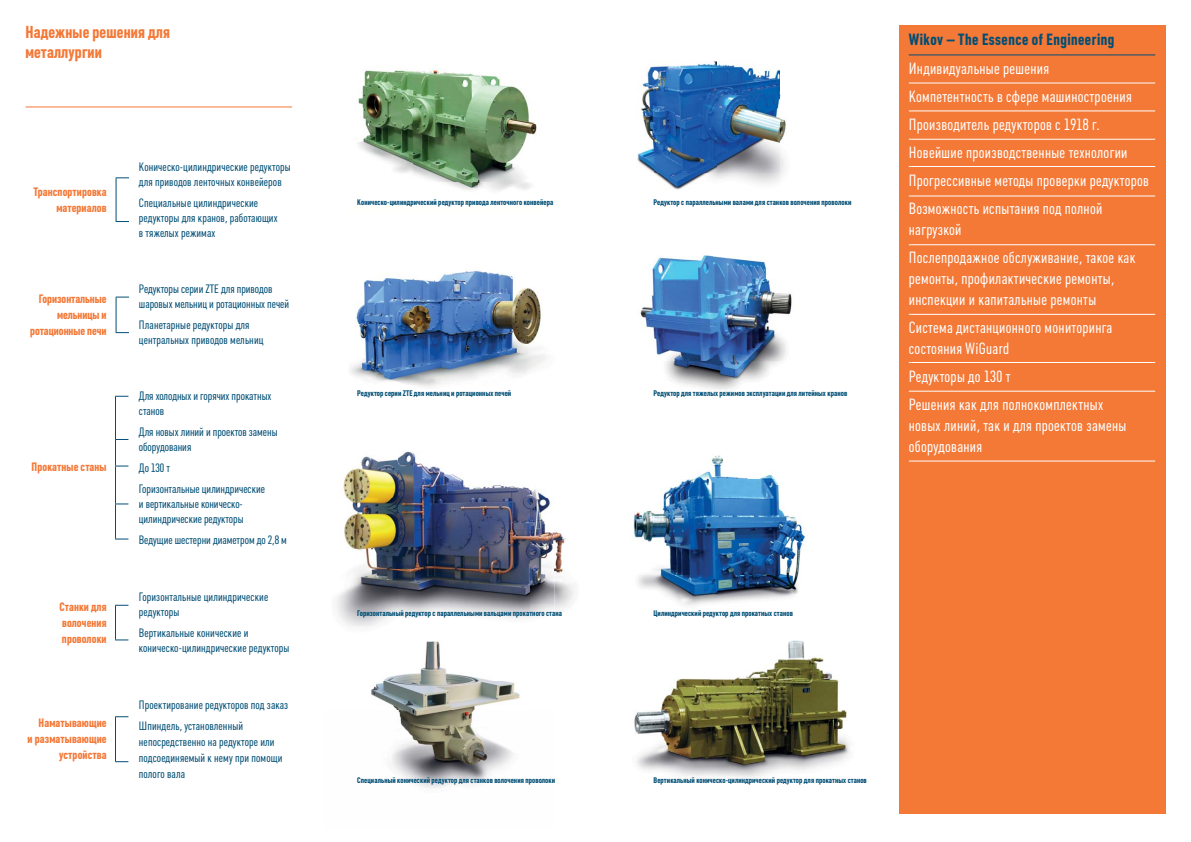
<style>
.page{position:relative;width:1191px;height:842px;background:#fff}
.page>*{position:absolute;margin:0;border:0;box-sizing:border-box;transform-origin:0 0}
.t1{font:700 17px/20px "Plumb Cond";letter-spacing:.01em;color:#f47836}
.t2{font:16px/28px "Plumb Cond";letter-spacing:.02em;color:#fff}
.t3{font:700 16px "Plumb Cond";letter-spacing:.03em;color:#004e75}
.t4{font:12px/15px "Plumb Cond";letter-spacing:.01em;color:#004e75}
.t5{font:700 12px/16px "Plumb Cond";letter-spacing:.01em;color:#f47836;text-align:right}
.t6{font:700 8px "Plumb Cond";letter-spacing:.01em;color:#004e75}
</style>
<div class="page">
<img style="left:640px;top:255px;width:152px;height:135px">
<img style="left:637px;top:61px;width:149px;height:112px">
<img style="left:654px;top:173px;width:126px;height:17px">
<img style="left:833px;top:679px;width:17px;height:84px">
<img style="left:634px;top:641px;width:199px;height:137px">
<img style="left:351px;top:270px;width:196px;height:117px">
<img style="left:358px;top:69px;width:179px;height:122px">
<img style="left:340px;top:451px;width:226px;height:118px">
<img style="left:336px;top:569px;width:194px;height:57px">
<img style="left:530px;top:569px;width:39px;height:35px">
<img style="left:554px;top:575px;width:20px;height:38px">
<img style="left:633px;top:455px;width:173px;height:186px">
<img style="left:355px;top:626px;width:165px;height:162px">
<hr style="left:26px;top:107px;width:266px;height:1px;background:#f47836">
<svg style="left:116px;top:177px;width:13px;height:1px"></svg>
<hr style="left:116px;top:178px;width:1px;height:43px;background:#004e75">
<svg style="left:116px;top:221px;width:13px;height:1px"></svg>
<svg style="left:115px;top:396px;width:13px;height:1px"></svg>
<hr style="left:115px;top:397px;width:1px;height:42px;background:#004e75">
<svg style="left:115px;top:439px;width:13px;height:28px"></svg>
<hr style="left:115px;top:466px;width:1px;height:38px;background:#004e75">
<svg style="left:116px;top:504px;width:12px;height:1px"></svg>
<hr style="left:115px;top:504px;width:1px;height:35px;background:#004e75">
<svg style="left:115px;top:539px;width:13px;height:1px"></svg>
<svg style="left:115px;top:605px;width:13px;height:1px"></svg>
<hr style="left:115px;top:606px;width:1px;height:33px;background:#004e75">
<svg style="left:115px;top:639px;width:13px;height:1px"></svg>
<svg style="left:115px;top:716px;width:13px;height:1px"></svg>
<hr style="left:115px;top:717px;width:1px;height:44px;background:#004e75">
<svg style="left:115px;top:761px;width:13px;height:1px"></svg>
<div style="left:899px;top:26px;width:266px;height:788px;background:#f47836"></div>
<hr style="left:909px;top:54px;width:246px;height:1px;background:#004e75">
<hr style="left:909px;top:83px;width:246px;height:1px;background:#fff">
<hr style="left:909px;top:111px;width:246px;height:1px;background:#fff">
<hr style="left:909px;top:139px;width:246px;height:1px;background:#fff">
<hr style="left:909px;top:166px;width:246px;height:1px;background:#fff">
<hr style="left:909px;top:196px;width:246px;height:1px;background:#fff">
<hr style="left:909px;top:244px;width:246px;height:1px;background:#fff">
<hr style="left:909px;top:314px;width:246px;height:1px;background:#fff">
<hr style="left:909px;top:362px;width:246px;height:1px;background:#fff">
<hr style="left:909px;top:391px;width:246px;height:1px;background:#fff">
<hr style="left:909px;top:461px;width:246px;height:1px;background:#fff">
<svg style="left:117px;top:297px;width:12px;height:1px"></svg>
<hr style="left:116px;top:297px;width:1px;height:35px;background:#004e75">
<svg style="left:116px;top:332px;width:13px;height:1px"></svg>
<h1 class="t1" style="left:26px;top:24px;width:146px">Надежные решения для металлургии</h1>
<p class="t5" style="left:33px;top:185px;width:75px">Транспортировка материалов</p>
<p class="t4" style="left:139px;top:161px;width:153px">Коническо-цилиндрические редукторы для приводов ленточных конвейеров</p>
<p class="t4" style="left:139px;top:197px;width:140px">Специальные цилиндрические редукторы для кранов, работающих в тяжелых режимах</p>
<p class="t5" style="left:30px;top:292px;width:78px">Горизонтальные мельницы и ротационные печи</p>
<p class="t4" style="left:139px;top:283px;width:152px">Редукторы серии ZTE для приводов шаровых мельниц и ротационных печей</p>
<p class="t4" style="left:139px;top:319px;width:126px">Планетарные редукторы для центральных приводов мельниц</p>
<p class="t5" style="left:32px;top:460px;width:76px">Прокатные станы</p>
<p class="t4" style="left:139px;top:389px;width:134px">Для холодных и горячих прокатных станов</p>
<p class="t4" style="left:139px;top:425px;width:140px">Для новых линий и проектов замены оборудования</p>
<p class="t4" style="left:139px;top:458px;width:127px;line-height:21px">До 130 т<br>Горизонтальные цилиндрические</p>
<p class="t4" style="left:139px;top:497px;width:106px">и вертикальные коническо&shy;цилиндрические редукторы</p>
<p class="t4" style="left:139px;top:533px;width:149px">Ведущие шестерни диаметром до 2,8 м</p>
<p class="t5" style="left:59px;top:600px;width:49px;text-align:justify">Станки для волочения проволоки</p>
<p class="t4" style="left:139px;top:591px;width:131px">Горизонтальные цилиндрические редукторы</p>
<p class="t4" style="left:139px;top:627px;width:152px">Вертикальные конические и коническо-цилиндрические редукторы</p>
<p class="t5" style="left:28px;top:716px;width:81px">Наматывающие<br>и разматывающие устройства</p>
<p class="t4" style="left:139px;top:695px;width:151px;line-height:21px">Проектирование редукторов под заказ<br>Шпиндель, установленный</p>
<p class="t4" style="left:139px;top:735px;width:145px;line-height:16px">непосредственно на редукторе или подсоединяемый к нему при помощи полого вала</p>
<p class="t6" style="left:357px;top:199px;width:197px">Коническо-цилиндрический редуктор привода ленточного конвейера</p>
<p class="t6" style="left:357px;top:390px;width:155px">Редуктор серии ZTE для мельниц и ротационных печей</p>
<p class="t6" style="left:357px;top:610px;width:206px">Горизонтальный редуктор с параллельными вальцами прокатного стана</p>
<p class="t6" style="left:357px;top:777px;width:199px">Специальный конический редуктор для станков волочения проволоки</p>
<p class="t6" style="left:653px;top:199px;width:199px">Редуктор с параллельными валами для станков волочения проволоки</p>
<p class="t6" style="left:653px;top:390px;width:195px">Редуктор для тяжелых режимов эксплуатации для литейных кранов</p>
<h2 class="t3" style="left:909px;top:34px;width:207px">Wikov – The Essence of Engineering</h2>
<h2 class="t2" style="left:909px;top:56px;width:242px">Индивидуальные решения<br>Компетентность в сфере машиностроения Производитель редукторов с 1918 г.<br>Новейшие производственные технологии Прогрессивные методы проверки редукторов Возможность испытания под полной</h2>
<h2 class="t2" style="left:909px;top:217px;width:228px">нагрузкой<br>Послепродажное обслуживание, такое как</h2>
<h2 class="t2" style="left:909px;top:270px;width:207px;line-height:21px">ремонты, профилактические ремонты, инспекции и капитальные ремонты</h2>
<h2 class="t2" style="left:909px;top:319px;width:205px;line-height:21px">Система дистанционного мониторинга состояния WiGuard</h2>
<h2 class="t2" style="left:909px;top:364px;width:196px">Редукторы до 130 т<br>Решения как для полнокомплектных</h2>
<h2 class="t2" style="left:909px;top:417px;width:219px;line-height:21px">новых линий, так и для проектов замены оборудования</h2>
<p class="t6" style="left:653px;top:610px;width:141px">Цилиндрический редуктор для прокатных станов</p>
<p class="t6" style="left:653px;top:777px;width:215px">Вертикальный коническо-цилиндрический редуктор для прокатных станов</p>
</div>
